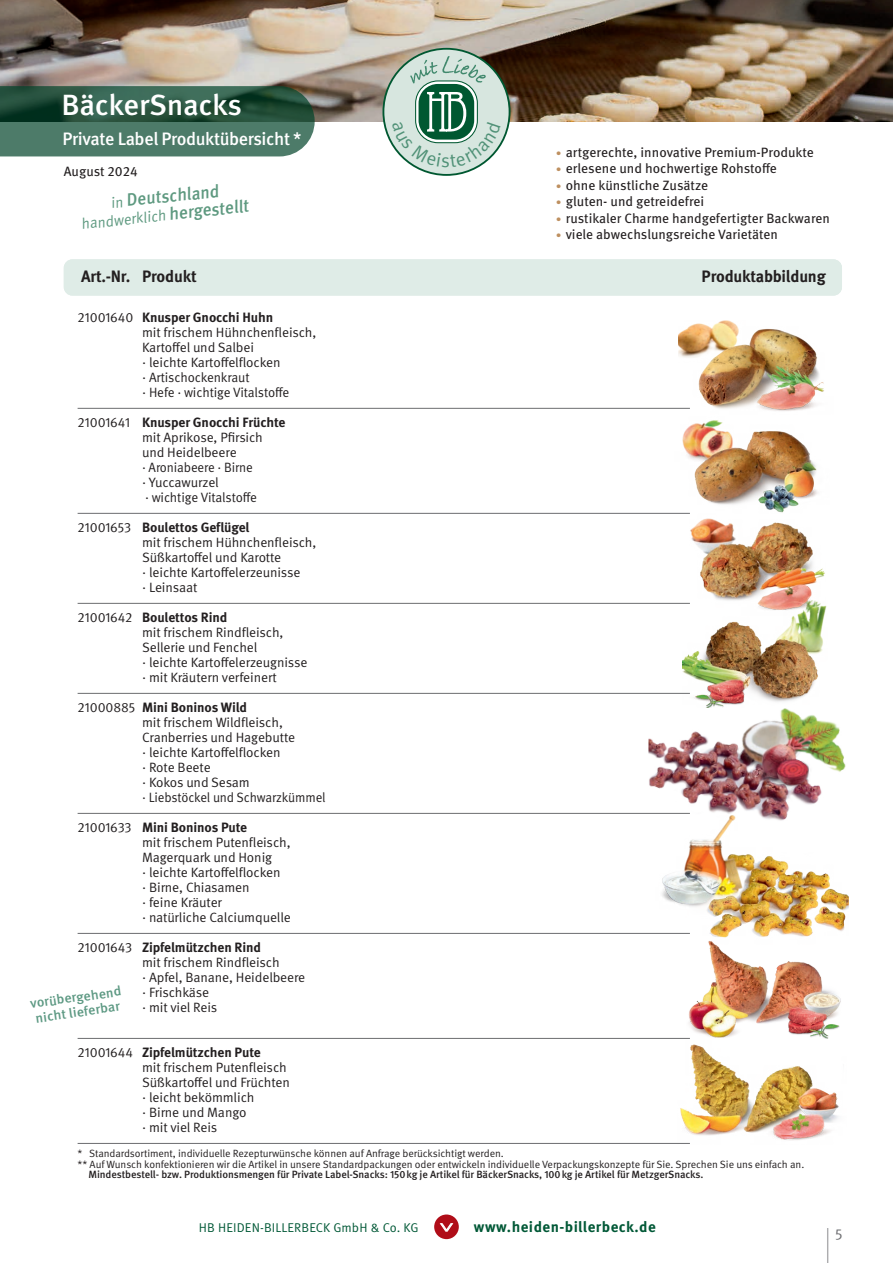
<style>
.page{position:relative;width:893px;height:1263px;background:#fff}
.page>*{position:absolute;margin:0;border:0;box-sizing:border-box;transform-origin:0 0}
.t1{font:55.5px "Meta Pro Norm";color:#6c6d70;scale:.2 1}
.t2{font:500 29.25px "Meta Pro";letter-spacing:-.015em;color:#fff}
.t3{font:500 18px "Meta Pro";letter-spacing:-.02em;color:#fff}
.t4{font:500 17.85px "Meta Pro";color:#5e9980;scale:.95 1}
.t5{font:700 16.5px "Meta Pro";letter-spacing:-.01em;color:#231f20}
.t6{font:15.3px "Meta Pro Norm";color:#5e9980;scale:.95 1}
.t7{font:700 15px "Meta Pro";letter-spacing:.03em;color:#005836}
.t8{font:15px "Meta Pro Norm";color:#6c6d70}
.t9{font:13.5px/15px "Meta Pro Norm";letter-spacing:-.01em;color:#231f20}
.t10{font:13.5px "Meta Pro";color:#231f20}
.t11{font:700 13.5px "Meta Pro";letter-spacing:-.01em;color:#231f20}
.t12{font:500 13.5px/15px "Meta Pro";color:#5d9983}
.t13{font:12.75px "Meta Pro Norm";letter-spacing:.01em;color:#005836}
.t14{font:10.5px/10.5px "Meta Pro Norm";letter-spacing:-.01em;color:#231f20}
.t15{font:500 10.5px "Meta Pro";letter-spacing:-.01em;color:#231f20}
.s1{font-family:"Meta Pro Norm";font-weight:400;font-size:15.3px}
.s2{font-family:"Meta Pro";font-weight:500;font-size:17.85px}
.s3{font-size:10.5px;color:#be9060}
.s4{font-family:"Meta Pro Norm";font-weight:400}
</style>
<div class="page">
<img style="left:0;top:0;width:893px;height:121px">
<svg style="left:0;top:86px;width:315px;height:70px;background:#3c6855"></svg>
<svg style="left:383px;top:49px;width:127px;height:126px;background:#b6d0c4"></svg>
<svg style="left:410px;top:56px;width:76px;height:28px;background:#b9d1c6"></svg>
<svg style="left:416px;top:81px;width:61px;height:62px"></svg>
<div style="left:419px;top:84px;width:55px;height:56px;background:#005831;border-radius:19px"></div>
<div style="left:64px;top:259px;width:778px;height:37px;background:#dfece7"></div>
<hr style="left:78px;top:408px;width:612px;height:1px;background:#6c6d70">
<hr style="left:78px;top:513px;width:612px;height:1px;background:#6c6d70">
<hr style="left:78px;top:603px;width:612px;height:1px;background:#6c6d70">
<hr style="left:78px;top:693px;width:612px;height:1px;background:#6c6d70">
<hr style="left:78px;top:813px;width:612px;height:1px;background:#6c6d70">
<hr style="left:78px;top:933px;width:612px;height:1px;background:#6c6d70">
<hr style="left:78px;top:1038px;width:612px;height:1px;background:#6c6d70">
<hr style="left:78px;top:1143px;width:612px;height:1px;background:#6c6d70">
<div style="left:434px;top:1214px;width:25px;height:25px;background:#b00d18;border-radius:50%"></div>
<svg style="left:440px;top:1223px;width:13px;height:8px"></svg>
<img style="left:682px;top:606px;width:145px;height:81px">
<img style="left:682px;top:518px;width:144px;height:99px">
<img style="left:674px;top:420px;width:144px;height:94px">
<img style="left:678px;top:320px;width:146px;height:91px">
<img style="left:648px;top:822px;width:200px;height:112px">
<img style="left:687px;top:933px;width:161px;height:106px">
<img style="left:678px;top:1044px;width:161px;height:100px">
<img style="left:648px;top:687px;width:198px;height:135px">
<svg style="left:392px;top:92px;width:109px;height:76px"></svg>
<h2 class="t2" style="left:62px;top:82px;width:182px">BäckerSnacks</h2>
<h3 class="t3" style="left:63px;top:125px;width:240px">Private Label Produktübersicht *</h3>
<h3 class="t4" style="left:110px;top:188px;width:116px;rotate:-6deg"><span class="s1">in</span> Deutschland</h3>
<p class="t10" style="left:64px;top:161px;width:75px">August 2024</p>
<p class="t6" style="left:80px;top:212px;width:178px;rotate:-6deg">handwerklich <span class="s2">hergestellt</span></p>
<p class="t10" style="left:556px;top:142px;width:259px"><span class="s3">•</span> artgerechte, innovative Premium-Produkte</p>
<p class="t10" style="left:556px;top:158px;width:222px"><span class="s3">•</span> erlesene und hochwertige Rohstoffe</p>
<p class="t10" style="left:556px;top:175px;width:154px"><span class="s3">•</span> ohne künstliche Zusätze</p>
<p class="t10" style="left:556px;top:191px;width:150px"><span class="s3">•</span> gluten- und getreidefrei</p>
<p class="t10" style="left:556px;top:208px;width:275px"><span class="s3">•</span> rustikaler Charme handgefertigter Backwaren</p>
<p class="t10" style="left:556px;top:224px;width:223px"><span class="s3">•</span> viele abwechslungsreiche Varietäten</p>
<p class="t5" style="left:81px;top:264px;width:117px">Art.-Nr. Produkt</p>
<p class="t5" style="left:702px;top:264px;width:126px">Produktabbildung</p>
<p class="t11" style="left:78px;top:306px;width:197px"><span class="s4">21001640</span> Knusper Gnocchi Huhn</p>
<p class="t9" style="left:142px;top:324px;width:176px">mit frischem Hühnchenfleisch,<br>Kartoffel und Salbei<br>· leichte Kartoffelflocken<br>· Artischockenkraut<br>· Hefe · wichtige Vitalstoffe</p>
<p class="t11" style="left:78px;top:411px;width:209px"><span class="s4">21001641</span> Knusper Gnocchi Früchte</p>
<p class="t9" style="left:142px;top:429px;width:122px">mit Aprikose, Pfirsich und Heidelbeere<br>· Aroniabeere · Birne<br>· Yuccawurzel<br>· wichtige Vitalstoffe</p>
<p class="t11" style="left:78px;top:516px;width:173px"><span class="s4">21001653</span> Boulettos Geflügel</p>
<p class="t9" style="left:142px;top:534px;width:176px">mit frischem Hühnchenfleisch,<br>Süßkartoffel und Karotte<br>· leichte Kartoffelerzeunisse<br>· Leinsaat</p>
<p class="t11" style="left:78px;top:606px;width:151px"><span class="s4">21001642</span> Boulettos Rind</p>
<p class="t9" style="left:142px;top:624px;width:167px">mit frischem Rindfleisch,<br>Sellerie und Fenchel<br>· leichte Kartoffelerzeugnisse · mit Kräutern verfeinert</p>
<p class="t11" style="left:78px;top:696px;width:171px"><span class="s4">21000885</span> Mini Boninos Wild</p>
<p class="t9" style="left:142px;top:714px;width:185px">mit frischem Wildfleisch,<br>Cranberries und Hagebutte<br>· leichte Kartoffelflocken<br>· Rote Beete<br>· Kokos und Sesam<br>· Liebstöckel und Schwarzkümmel</p>
<p class="t11" style="left:78px;top:816px;width:171px"><span class="s4">21001633</span> Mini Boninos Pute</p>
<p class="t9" style="left:142px;top:834px;width:150px">mit frischem Putenfleisch,<br>Magerquark und Honig<br>· leichte Kartoffelflocken<br>· Birne, Chiasamen<br>· feine Kräuter<br>· natürliche Calciumquelle</p>
<p class="t11" style="left:78px;top:936px;width:185px"><span class="s4">21001643</span> Zipfelmützchen Rind</p>
<p class="t9" style="left:142px;top:954px;width:165px">mit frischem Rindfleisch<br>· Apfel, Banane, Heidelbeere · Frischkäse<br>· mit viel Reis</p>
<p class="t11" style="left:78px;top:1041px;width:185px"><span class="s4">21001644</span> Zipfelmützchen Pute</p>
<p class="t9" style="left:142px;top:1059px;width:149px">mit frischem Putenfleisch<br>Süßkartoffel und Früchten · leicht bekömmlich<br>· Birne und Mango<br>· mit viel Reis</p>
<p class="t14" style="left:78px;top:1148px;width:728px">* Standardsortiment, individuelle Rezepturwünsche können auf Anfrage berücksichtigt werden.<br>** Auf Wunsch konfektionieren wir die Artikel in unsere Standardpackungen oder entwickeln individuelle Verpackungskonzepte für Sie. Sprechen Sie uns einfach an.</p>
<p class="t15" style="left:88px;top:1166px;width:617px">Mindestbestell- bzw. Produktionsmengen für Private Label-Snacks: 150 kg je Artikel für BäckerSnacks, 100 kg je Artikel für MetzgerSnacks.</p>
<p class="t12" style="left:29px;top:995px;width:93px;rotate:-8deg">vorübergehend nicht lieferbar</p>
<p class="t13" style="left:199px;top:1218px;width:221px">HB HEIDEN-BILLERBECK GmbH &amp; Co. KG</p>
<p class="t7" style="left:474px;top:1215px;width:183px">www.heiden-billerbeck.de</p>
<h1 class="t1" style="left:826px;top:1209px;width:16px">|</h1>
<p class="t8" style="left:835px;top:1220px;width:9px">5</p>
</div>
